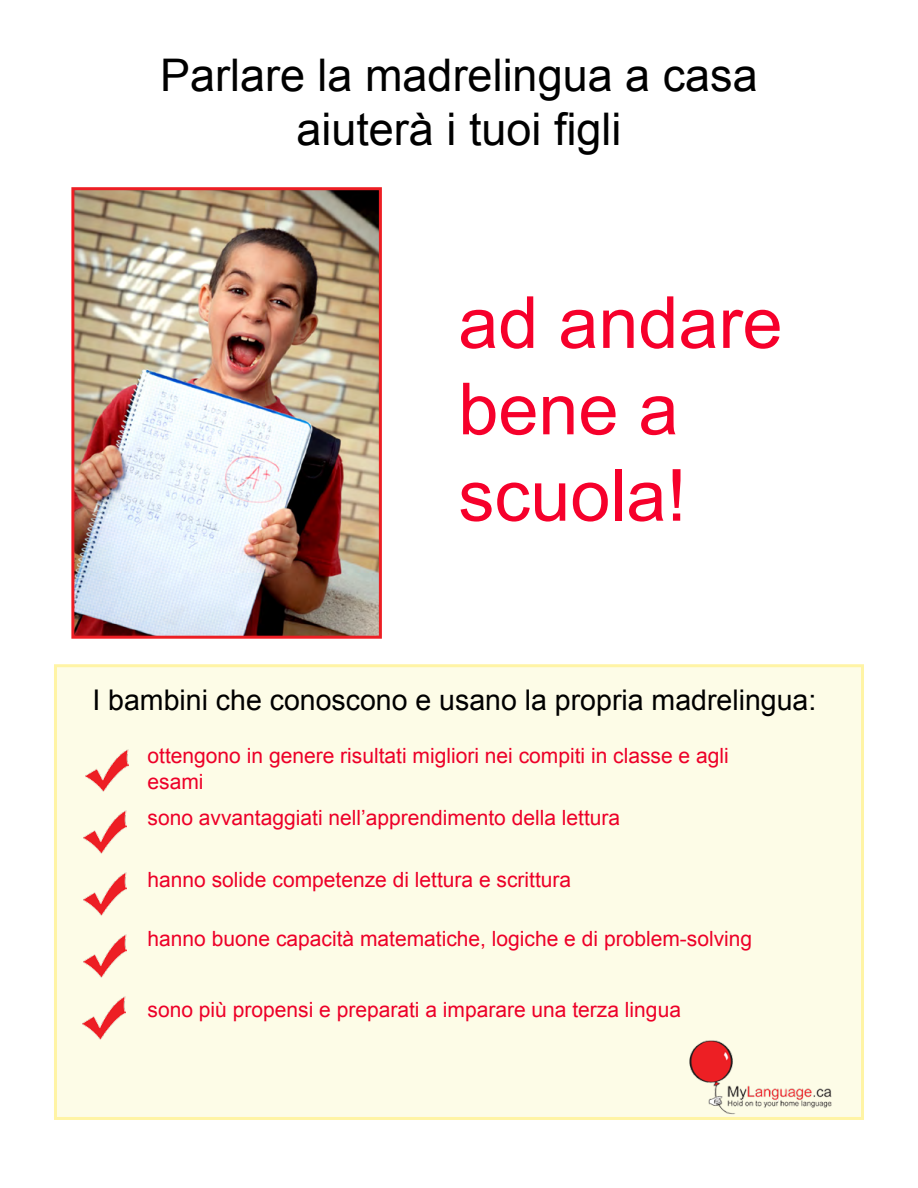
<style>
.page{position:relative;width:918px;height:1188px;background:#fff}
.page>*{position:absolute;margin:0;border:0;box-sizing:border-box;transform-origin:0 0}
.t1{font:72px/86.4px "Arial";color:#f6002b}
.t2{font:45px/54px "Arial";color:#000;text-align:center}
.t3{font:28.5px "Arial";color:#000}
.t4{font:21px/25.2px "Arial";color:#ed0028}
</style>
<div class="page">
<img style="left:75px;top:191px;width:303px;height:444px">
<div style="left:71px;top:187px;width:311px;height:452px;border:3px solid #ed1e24"></div>
<div style="left:54px;top:664px;width:810px;height:456px;background:#fdfce7;border:3px solid #fff4a5"></div>
<img style="left:84px;top:810px;width:42px;height:43px">
<img style="left:84px;top:934px;width:42px;height:44px">
<img style="left:83px;top:996px;width:43px;height:43px">
<img style="left:86px;top:749px;width:43px;height:43px">
<img style="left:84px;top:872px;width:42px;height:43px">
<img style="left:688px;top:1040px;width:145px;height:80px">
<h2 class="t2" style="left:160px;top:49px;width:599px">Parlare la madrelingua a casa aiuterà i tuoi figli</h2>
<h1 class="t1" style="left:458px;top:280px;width:326px">ad andare bene a scuola!</h1>
<h3 class="t3" style="left:92px;top:681px;width:725px">I bambini che conoscono e usano la propria madrelingua:</h3>
<p class="t4" style="left:148px;top:744px;width:583px">ottengono in genere risultati migliori nei compiti in classe e agli esami</p>
<p class="t4" style="left:148px;top:805px;width:474px">sono avvantaggiati nell’apprendimento della lettura</p>
<p class="t4" style="left:148px;top:867px;width:425px">hanno solide competenze di lettura e scrittura</p>
<p class="t4" style="left:148px;top:926px;width:606px">hanno buone capacità matematiche, logiche e di problem-solving</p>
<p class="t4" style="left:148px;top:997px;width:535px">sono più propensi e preparati a imparare una terza lingua</p>
</div>
